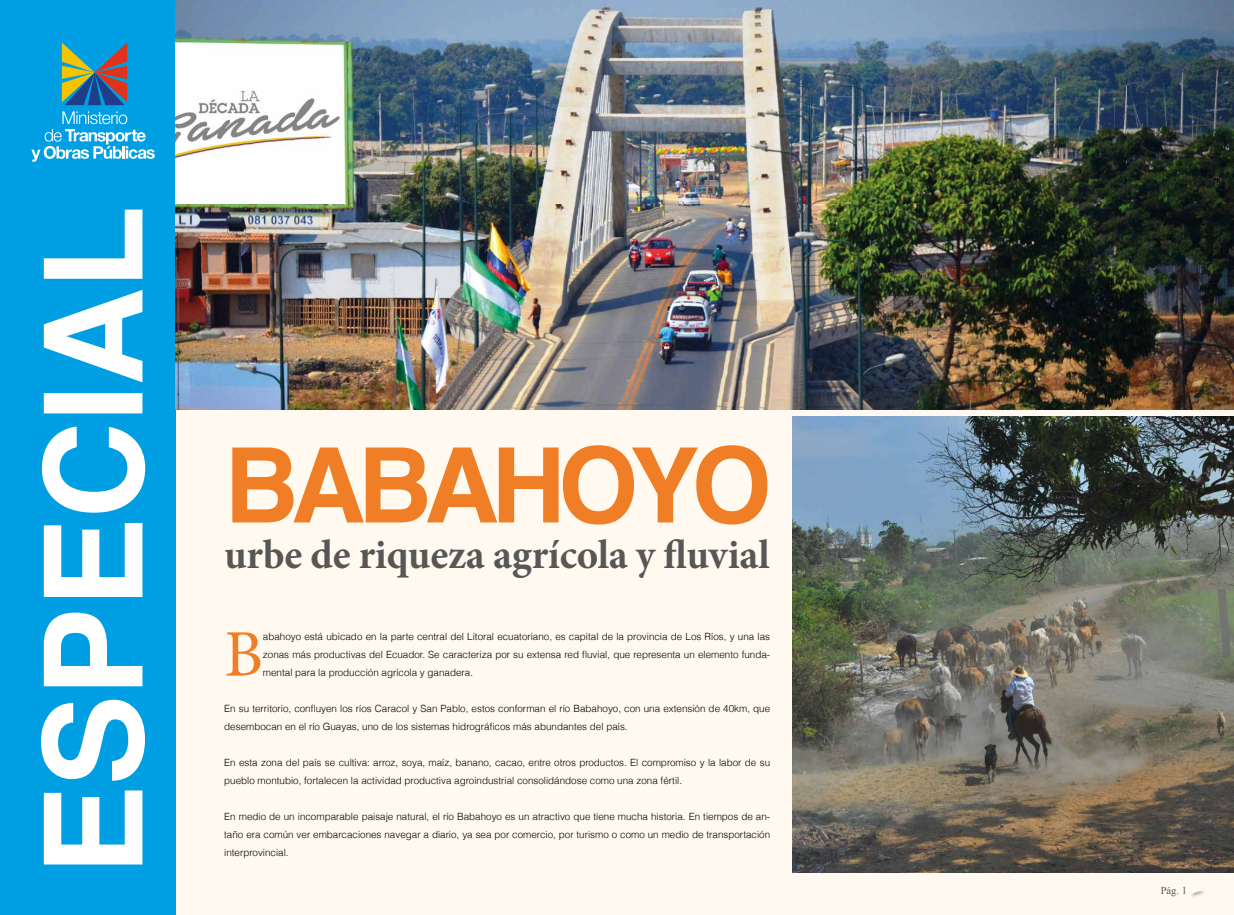
<style>
.page{position:relative;width:1234px;height:915px;background:#fff}
.page>*{position:absolute;margin:0;border:0;box-sizing:border-box;transform-origin:0 0}
.t1{font:700 104.02px "Helvetica";letter-spacing:-.075em;color:#f07e26}
.t2{font:66.45px "Minion Pro";color:#f07e26}
.t3{font:700 41.33px "Minion Pro";letter-spacing:-.005em;color:#575756}
.t4{font:10.5px "Times New Roman";color:#575756}
.t5{font:300 9.98px/18px "Helvetica";color:#000;text-align:justify}
</style>
<div class="page">
<div style="left:0;top:0;width:1233px;height:914px;background:#fff9ef"></div>
<div style="left:0;top:0;width:175px;height:914px;background:#009fe3"></div>
<svg style="left:41px;top:209px;width:104px;height:655px"></svg>
<svg style="left:31px;top:111px;width:124px;height:51px"></svg>
<svg style="left:62px;top:43px;width:65px;height:62px"></svg>
<img style="left:1192px;top:890px;width:12px;height:7px">
<svg style="left:1192px;top:887px;width:9px;height:6px"></svg>
<img style="left:175px;top:0;width:1059px;height:409px">
<img style="left:792px;top:416px;width:441px;height:456px">
<h1 class="t1" style="left:224px;top:401px;width:548px">BABAHOYO</h1>
<h3 class="t3" style="left:224px;top:525px;width:547px">urbe de riqueza agrícola y uvial</h3>
<h2 class="t2" style="left:224px;top:609px;width:40px">B</h2>
<p class="t5" style="left:263px;top:626px;width:508px">abahoyo está ubicado en la parte central del Litoral ecuatoriano, es capital de la provincia de Los Ríos, y una las zonas más productivas del Ecuador. Se caracteriza por su extensa red fluvial, que representa un elemento funda&shy;mental para la producción agrícola y ganadera.</p>
<p class="t5" style="left:224px;top:698px;width:547px">En su territorio, confluyen los ríos Caracol y San Pablo, estos conforman el río Babahoyo, con una extensión de 40km, que desembocan en el río Guayas, uno de los sistemas hidrográficos más abundantes del país.</p>
<p class="t5" style="left:224px;top:752px;width:547px">En esta zona del país se cultiva: arroz, soya, maíz, banano, cacao, entre otros productos. El compromiso y la labor de su pueblo montubio, fortalecen la actividad productiva agroindustrial consolidándose como una zona fértil.</p>
<p class="t5" style="left:224px;top:806px;width:547px">En medio de un incomparable paisaje natural, el río Babahoyo es un atractivo que tiene mucha historia. En tiempos de an&shy;taño era común ver embarcaciones navegar a diario, ya sea por comercio, por turismo o como un medio de transportación interprovincial.</p>
<p class="t4" style="left:1160px;top:882px;width:28px">Pág. 1</p>
</div>
